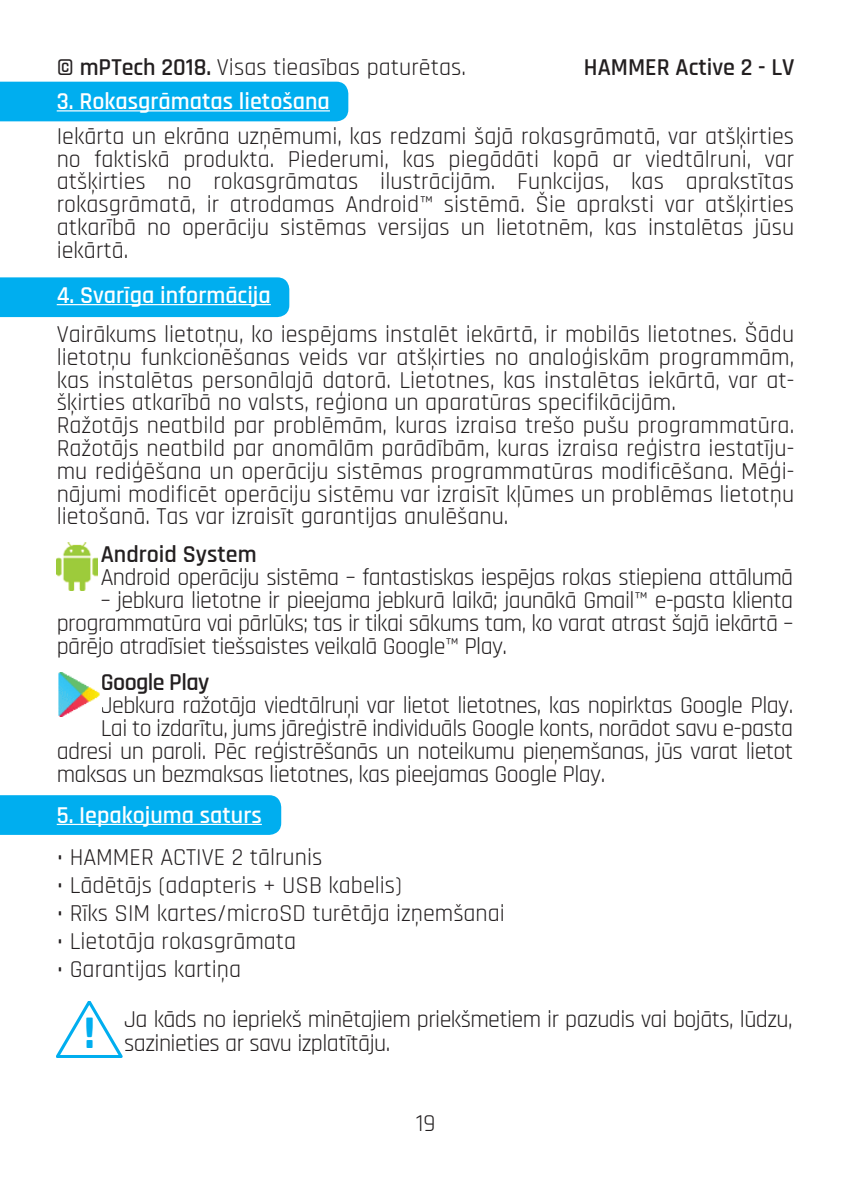
<style>
.page{position:relative;width:851px;height:1191px;background:#fff}
.page>*{position:absolute;margin:0;border:0;box-sizing:border-box;transform-origin:0 0}
.t1{font:24px/22.8px "Rajdhani";color:#231f20;text-align:justify}
.t2{font:24px/24px "Rajdhani";letter-spacing:-.025em;color:#231f20}
.t3{font:600 24px "Rajdhani";color:#fff}
.t4{font:600 24px "Rajdhani";color:#231f20}
.t5{font:600 24px "Rajdhani";letter-spacing:-.025em;color:#231f20}
.s1{font-weight:600}
.s2{font-weight:700;font-size:46.4px;color:#00aeef}
</style>
<div class="page">
<div style="left:0;top:82px;width:348px;height:39px;background:#00aeef"></div>
<div style="left:0;top:277px;width:289px;height:40px;background:#00aeef"></div>
<hr style="left:57px;top:110px;width:273px;height:2px;background:#fff">
<hr style="left:57px;top:304px;width:214px;height:1px;background:#fff">
<img style="left:57px;top:542px;width:41px;height:49px">
<img style="left:58px;top:672px;width:42px;height:44px">
<div style="left:0;top:795px;width:281px;height:40px;background:#00aeef"></div>
<hr style="left:57px;top:823px;width:205px;height:2px;background:#fff">
<svg style="left:57px;top:1001px;width:65px;height:56px"></svg>
<p class="t1" style="left:57px;top:56px;width:410px"><span class="s1">© mPTech 2018.</span> Visas tieasības paturētas.</p>
<p class="t4" style="left:584px;top:53px;width:211px">HAMMER Active 2 - LV</p>
<p class="t3" style="left:57px;top:87px;width:275px">3. Rokasgrāmatas lietošana</p>
<p class="t1" style="left:57px;top:125px;width:739px">Iekārta un ekrāna uzņēmumi, kas redzami šajā rokasgrāmatā, var atšķirties no faktiskā produkta. Piederumi, kas piegādāti kopā ar viedtālruni, var atšķirties no rokasgrāmatas ilustrācijām. Funkcijas, kas aprakstītas rokasgrāmatā, ir atrodamas Android™ sistēmā. Šie apraksti var atšķirties atkarībā no operāciju sistēmas versijas un lietotnēm, kas instalētas jūsu iekārtā.</p>
<p class="t3" style="left:57px;top:281px;width:215px">4. Svarīga informācija</p>
<p class="t1" style="left:57px;top:323px;width:739px;text-align:left">Vairākums lietotņu, ko iespējams instalēt iekārtā, ir mobilās lietotnes. Šādu lietotņu funkcionēšanas veids var atšķirties no analoģiskām programmām, kas instalētas personālajā datorā. Lietotnes, kas instalētas iekārtā, var at&shy;šķirties atkarībā no valsts, reģiona un aparatūras specifikācijām.<br>Ražotājs neatbild par problēmām, kuras izraisa trešo pušu programmatūra.<br>Ražotājs neatbild par anomālām parādībām, kuras izraisa reģistra iestatīju&shy;mu rediģēšana un operāciju sistēmas programmatūras modificēšana. Mēģi&shy;nājumi modificēt operāciju sistēmu var izraisīt kļūmes un problēmas lietotņu lietošanā. Tas var izraisīt garantijas anulēšanu.</p>
<p class="t4" style="left:101px;top:539px;width:157px">Android System</p>
<p class="t2" style="left:101px;top:566px;width:694px">Android operāciju sistēma – fantastiskas iespējas rokas stiepiena attālumā</p>
<p class="t1" style="left:57px;top:589px;width:738px;text-indent:44px">– jebkura lietotne ir pieejama jebkurā laikā; jaunākā Gmail™ e-pasta klienta programmatūra vai pārlūks; tas ir tikai sākums tam, ko varat atrast šajā iekārtā – pārējo atradīsiet tiešsaistes veikalā Google™ Play.</p>
<p class="t5" style="left:101px;top:668px;width:110px">Google Play</p>
<p class="t2" style="left:101px;top:694px;width:694px">Jebkura ražotāja viedtālruņi var lietot lietotnes, kas nopirktas Google Play.</p>
<p class="t2" style="left:101px;top:717px;width:694px">Lai to izdarītu, jums jāreģistrē individuāls Google konts, norādot savu e-pasta</p>
<p class="t2" style="left:57px;top:740px;width:738px">adresi un paroli. Pēc reģistrēšanās un noteikumu pieņemšanas, jūs varat lietot</p>
<p class="t2" style="left:57px;top:763px;width:550px">maksas un bezmaksas lietotnes, kas pieejamas Google Play.</p>
<p class="t3" style="left:57px;top:800px;width:207px">5. Iepakojuma saturs</p>
<p class="t1" style="left:57px;top:846px;width:267px">• HAMMER ACTIVE 2 tālrunis</p>
<p class="t1" style="left:57px;top:874px;width:347px">• Lādētājs (adapteris + USB kabelis)</p>
<p class="t1" style="left:57px;top:902px;width:449px">• Rīks SIM kartes/microSD turētāja izņemšanai</p>
<p class="t1" style="left:57px;top:930px;width:241px">• Lietotāja rokasgrāmata</p>
<p class="t1" style="left:57px;top:958px;width:186px">• Garantijas kartiņa</p>
<p class="t2" style="left:84px;top:1008px;width:710px;text-indent:40px">Ja kāds no iepriekš minētajiem priekšmetiem ir pazudis vai bojāts, lūdzu, <span class="s2">!</span> sazinieties ar savu izplatītāju.</p>
<p class="t1" style="left:415px;top:1113px;width:21px">19</p>
</div>
